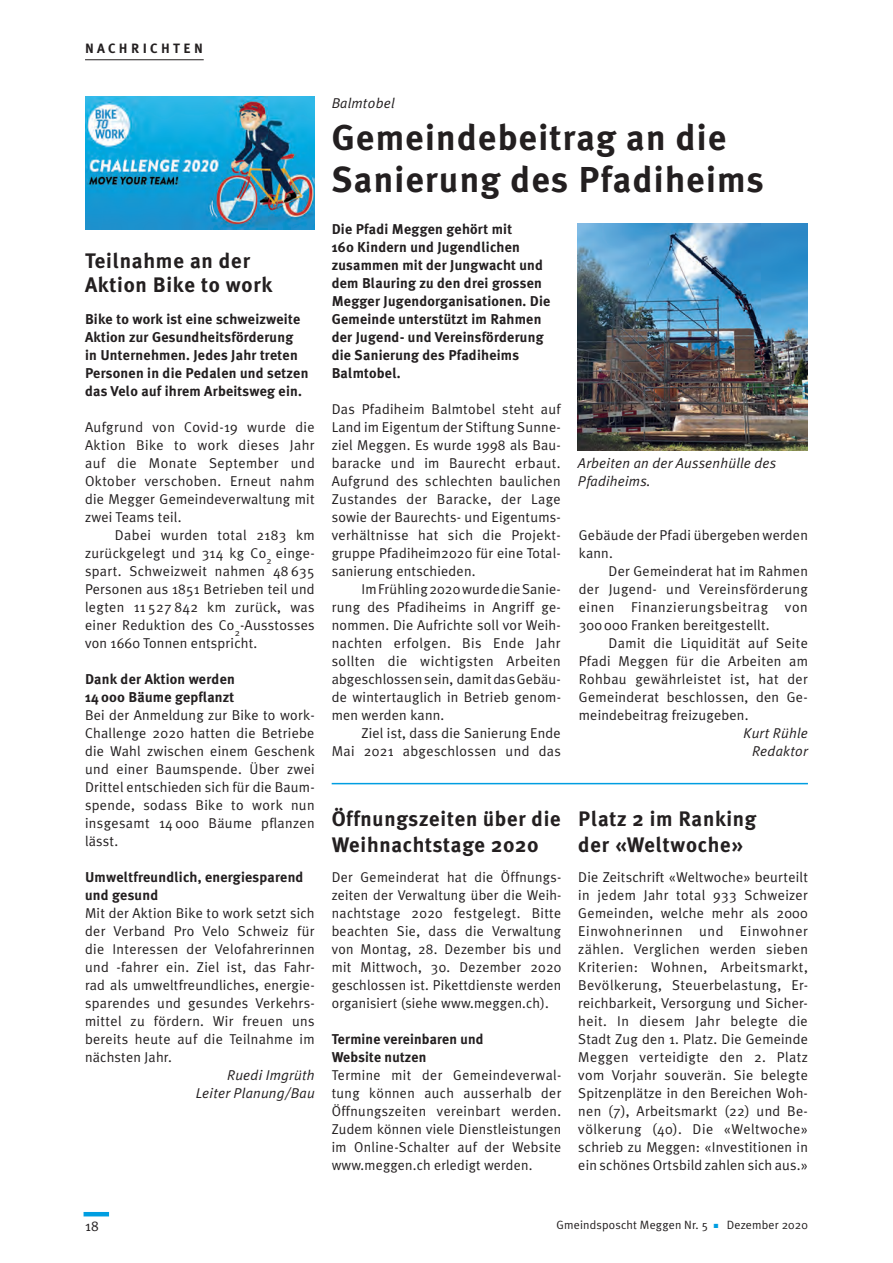
<style>
.page{position:relative;width:893px;height:1263px;background:#fff}
.page>*{position:absolute;margin:0;border:0;box-sizing:border-box;transform-origin:0 0}
.t1{font:700 36px/42px "Meta Plus";letter-spacing:.035em;color:#231f20}
.t2{font:700 21px/25.5px "Meta Plus";letter-spacing:.035em;color:#231f20}
.t3{font:14.25px/18px "Meta Plus Normal";letter-spacing:.015em;color:#231f20;text-align:justify}
.t4{font:700 14.25px/18px "Meta Plus";letter-spacing:.015em;color:#231f20}
.t5{font:italic 14.25px/18px "Meta Plus Normal";letter-spacing:.015em;color:#231f20;text-align:center}
.t6{font:700 13.5px "Meta Plus";letter-spacing:.25em;color:#231f20}
.t7{font:12px "Meta Plus Normal";letter-spacing:.015em;color:#231f20}
.s1{color:#009ee1}
</style>
<div class="page">
<hr style="left:84px;top:1212px;width:25px;height:4px;background:#009ee1">
<hr style="left:85px;top:59px;width:119px;height:1px;background:#231f20">
<img style="left:85px;top:97px;width:230px;height:132px">
<img style="left:578px;top:224px;width:230px;height:226px">
<hr style="left:332px;top:783px;width:476px;height:1px;background:#009ee1">
<p class="t6" style="left:85px;top:41px;width:119px">NACHRICHTEN</p>
<h2 class="t2" style="left:85px;top:249px;width:189px;line-height:24px">Teilnahme an der<br>Aktion Bike to work</h2>
<p class="t4" style="left:85px;top:310px;width:225px">Bike to work ist eine schweizweite Aktion zur Gesundheitsförderung in Unternehmen. Jedes Jahr treten Personen in die Pedalen und setzen das Velo auf ihrem Arbeitsweg ein.</p>
<p class="t3" style="left:85px;top:418px;width:231px">Aufgrund von Covid-19 wurde die Aktion Bike to work dieses Jahr auf die Monate September und Oktober verschoben. Erneut nahm die Megger Gemeindeverwaltung mit zwei Teams teil.</p>
<p class="t3" style="left:85px;top:526px;width:231px;text-indent:30px">Dabei wurden total 2183 km zurückgelegt und 314 kg Co<sub>2</sub> einge&shy;spart. Schweizweit nahmen 48 635<br>Personen aus 1851 Betrieben teil und legten 11 527 842 km zurück, was einer Reduktion des Co<sub>2</sub>-Ausstosses von 1660 Tonnen entspricht.</p>
<p class="t4" style="left:85px;top:670px;width:151px">Dank der Aktion werden<br>14 000 Bäume gepflanzt</p>
<p class="t3" style="left:85px;top:706px;width:231px">Bei der Anmeldung zur Bike to work-Challenge 2020 hatten die Betriebe die Wahl zwischen einem Geschenk und einer Baumspende. Über zwei Drittel entschieden sich für die Baum&shy;spende, sodass Bike to work nun insgesamt 14 000 Bäume pflanzen lässt.</p>
<p class="t4" style="left:85px;top:868px;width:220px">Umweltfreundlich, energiesparend und gesund</p>
<p class="t3" style="left:85px;top:904px;width:231px">Mit der Aktion Bike to work setzt sich der Verband Pro Velo Schweiz für die Interessen der Velofahrerinnen und -fahrer ein. Ziel ist, das Fahr&shy;rad als umweltfreundliches, energie&shy;sparendes und gesundes Verkehrs&shy;mittel zu fördern. Wir freuen uns bereits heute auf die Teilnahme im nächsten Jahr.</p>
<p class="t5" style="left:196px;top:1066px;width:120px;text-align:right">Ruedi Imgrüth<br>Leiter Planung/ Bau</p>
<p class="t5" style="left:332px;top:94px;width:65px">Balmtobel</p>
<h1 class="t1" style="left:332px;top:116px;width:434px">Gemeindebeitrag an die<br>Sanierung des Pfadiheims</h1>
<p class="t4" style="left:332px;top:220px;width:220px">Die Pfadi Meggen gehört mit<br>160 Kindern und Jugendlichen zusammen mit der Jungwacht und dem Blauring zu den drei grossen<br>Megger Jugendorganisationen. Die<br>Gemeinde unterstützt im Rahmen der Jugend- und Vereinsförderung die Sanierung des Pfadiheims<br>Balmtobel.</p>
<p class="t3" style="left:332px;top:400px;width:231px">Das Pfadiheim Balmtobel steht auf Land im Eigentum der Stiftung Sunne&shy;ziel Meggen. Es wurde 1998 als Bau&shy;baracke und im Baurecht erbaut.<br>Aufgrund des schlechten baulichen Zustandes der Baracke, der Lage sowie der Baurechts- und Eigentums&shy;verhältnisse hat sich die Projekt&shy;gruppe Pfadiheim2020 für eine Total&shy;sanierung entschieden.</p>
<p class="t3" style="left:332px;top:580px;width:231px;text-indent:30px">Im Frühling 2020 wurde die Sanie&shy;rung des Pfadiheims in Angriff ge&shy;nommen. Die Aufrichte soll vor Weih&shy;nachten erfolgen. Bis Ende Jahr sollten die wichtigsten Arbeiten abgeschlossen sein, damit das Gebäu&shy;de wintertauglich in Betrieb genom&shy;men werden kann.</p>
<p class="t3" style="left:332px;top:724px;width:231px;text-align:right">Ziel ist, dass die Sanierung Ende<br>Mai 2021 abgeschlossen und das</p>
<p class="t5" style="left:578px;top:454px;width:200px;text-align:left">Arbeiten an der Aussenhülle des<br>Pfadiheims.</p>
<p class="t3" style="left:579px;top:526px;width:231px">Gebäude der Pfadi übergeben werden kann.</p>
<p class="t3" style="left:579px;top:562px;width:231px;text-indent:30px">Der Gemeinderat hat im Rahmen der Jugend- und Vereinsförderung einen Finanzierungsbeitrag von 300 000 Franken bereitgestellt.</p>
<p class="t3" style="left:579px;top:634px;width:231px;text-indent:30px">Damit die Liquidität auf Seite Pfadi Meggen für die Arbeiten am Rohbau gewährleistet ist, hat der Gemeinderat beschlossen, den Ge&shy;meindebeitrag freizugeben.</p>
<p class="t5" style="left:743px;top:724px;width:66px">Kurt Rühle<br>Redaktor</p>
<h2 class="t2" style="left:332px;top:806px;width:231px">Öffnungszeiten über die<br>Weihnachtstage 2020</h2>
<p class="t3" style="left:332px;top:868px;width:231px">Der Gemeinderat hat die Öffnungs&shy;zeiten der Verwaltung über die Weih&shy;nachtstage 2020 festgelegt. Bitte beachten Sie, dass die Verwaltung von Montag, 28. Dezember bis und mit Mittwoch, 30. Dezember 2020 geschlossen ist. Pikettdienste werden organisiert (siehe www.meggen.ch).</p>
<p class="t4" style="left:332px;top:1030px;width:153px">Termine vereinbaren und<br>Website nutzen</p>
<p class="t3" style="left:332px;top:1066px;width:231px">Termine mit der Gemeindeverwal&shy;tung können auch ausserhalb der Öffnungszeiten vereinbart werden.<br>Zudem können viele Dienstleistungen im Online-Schalter auf der Website www.meggen.ch erledigt werden.</p>
<h2 class="t2" style="left:578px;top:806px;width:180px">Platz 2 im Ranking der «Weltwoche»</h2>
<p class="t3" style="left:578px;top:868px;width:231px">Die Zeitschrift «Weltwoche» beurteilt in jedem Jahr total 933 Schweizer Gemeinden, welche mehr als 2000<br>Einwohnerinnen und Einwohner zählen. Verglichen werden sieben Kriterien: Wohnen, Arbeitsmarkt, Bevölkerung, Steuerbelastung, Er&shy;reichbarkeit, Versorgung und Sicher&shy;heit. In diesem Jahr belegte die Stadt Zug den 1. Platz. Die Gemeinde Meggen verteidigte den 2. Platz vom Vorjahr souverän. Sie belegte Spitzenplätze in den Bereichen Woh&shy;nen (7), Arbeitsmarkt (22) und Be&shy;völkerung (40). Die «Weltwoche» schrieb zu Meggen: «Investitionen in ein schönes Ortsbild zahlen sich aus.»</p>
<p class="t3" style="left:85px;top:1217px;width:15px">18</p>
<p class="t7" style="left:556px;top:1218px;width:253px">Gmeindsposcht Meggen Nr. 5 <span class="s1">■</span> Dezember 2020</p>
</div>
